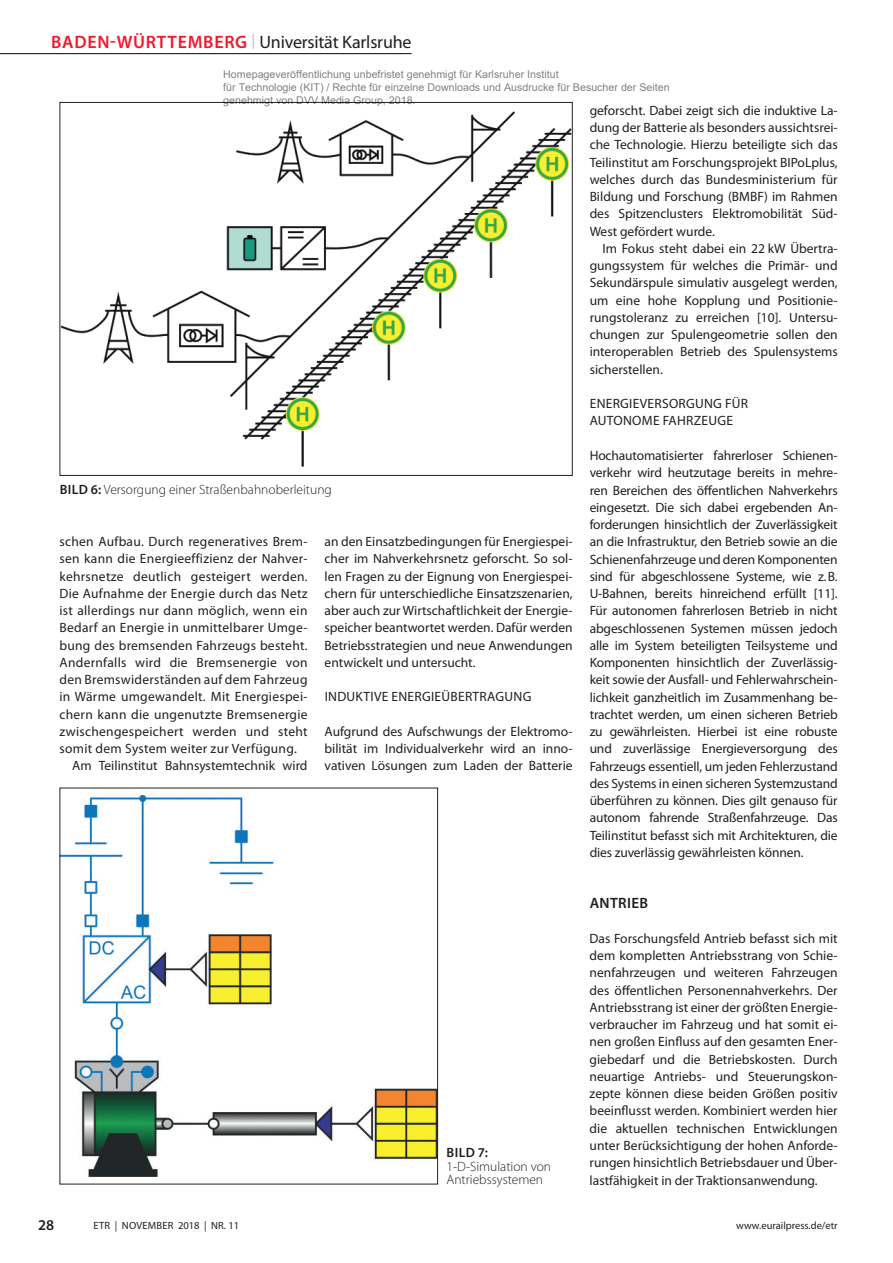
<style>
.page{position:relative;width:893px;height:1263px;background:#fff}
.page>*{position:absolute;margin:0;border:0;box-sizing:border-box;transform-origin:0 0}
.t1{font:18px "Myriad Pro";letter-spacing:-.01em;color:#231f20}
.t2{font:600 15px "Myriad Pro";letter-spacing:.02em;color:#231f20}
.t3{font:13.5px/17.2px "Myriad Pro";letter-spacing:.02em;color:#231f20;text-align:justify}
.t4{font:300 13.5px/13.5px "Myriad Pro";color:#231f20}
.t5{font:13.5px "Myriad Pro";color:#231f20}
.t6{font:600 13.5px "Myriad Pro";color:#231f20}
.t7{font:10.65px/12.8px "Arial";color:rgb(0 0 0/.5)}
.t8{font:10.5px "Myriad Pro";letter-spacing:.02em;color:#231f20}
.t9{font:10.5px "Myriad Pro";color:#231f20}
.s1{font-weight:600;color:#ee1b2d}
.s2{font-weight:300;font-stretch:semi-condensed;font-size:15px;color:#939598}
.s3{font-weight:600}
</style>
<div class="page">
<hr style="left:0;top:53px;width:412px;height:1px;background:#231f20">
<img style="left:62px;top:111px;width:509px;height:356px">
<img style="left:62px;top:796px;width:374px;height:380px">
<div style="left:60px;top:788px;width:378px;height:396px;border:1px solid #231f20"></div>
<h1 class="t1" style="left:51px;top:32px;width:362px"><span class="s1">BADEN-WÜRTTEMBERG</span> <span class="s2">|</span> Universität Karlsruhe</h1>
<p class="t7" style="left:223px;top:68px;width:448px">Homepageveröffentlichung unbefristet genehmigt für Karlsruher Institut<br>für Technologie (KIT) / Rechte für einzelne Downloads und Ausdrucke für Besucher der Seiten genehmigt von DVV Media Group, 2018.</p>
<p class="t3" style="left:590px;top:102px;width:250px">geforscht. Dabei zeigt sich die induktive La&shy;dung der Batterie als besonders aussichtsrei&shy;che Technologie. Hierzu beteiligte sich das Teilinstitut am Forschungsprojekt BIPoLplus, welches durch das Bundesministerium für Bildung und Forschung (BMBF) im Rahmen des Spitzenclusters Elektromobilität Süd-West gefördert wurde.</p>
<p class="t3" style="left:590px;top:240px;width:250px;text-indent:13px">Im Fokus steht dabei ein 22 kW Übertra&shy;gungssystem für welches die Primär- und Sekundärspule simulativ ausgelegt werden, um eine hohe Kopplung und Positionie&shy;rungstoleranz zu erreichen [10]. Untersu&shy;chungen zur Spulengeometrie sollen den interoperablen Betrieb des Spulensystems sicherstellen.</p>
<p class="t3" style="left:590px;top:395px;width:160px">ENERGIEVERSORGUNG FÜR<br>AUTONOME FAHRZEUGE</p>
<p class="t3" style="left:590px;top:447px;width:250px">Hochautomatisierter fahrerloser Schienen&shy;verkehr wird heutzutage bereits in mehre&shy;ren Bereichen des öffentlichen Nahverkehrs eingesetzt. Die sich dabei ergebenden An&shy;forderungen hinsichtlich der Zuverlässigkeit an die Infrastruktur, den Betrieb sowie an die Schienenfahrzeuge und deren Komponenten sind für abgeschlossene Systeme, wie z.B.<br>U-Bahnen, bereits hinreichend erfüllt [11].<br>Für autonomen fahrerlosen Betrieb in nicht abgeschlossenen Systemen müssen jedoch alle im System beteiligten Teilsysteme und Komponenten hinsichtlich der Zuverlässig&shy;keit sowie der Ausfall- und Fehlerwahrschein&shy;lichkeit ganzheitlich im Zusammenhang be&shy;trachtet werden, um einen sicheren Betrieb zu gewährleisten. Hierbei ist eine robuste und zuverlässige Energieversorgung des Fahrzeugs essentiell, um jeden Fehlerzustand des Systems in einen sicheren Systemzustand überführen zu können. Dies gilt genauso für autonom fahrende Straßenfahrzeuge. Das Teilinstitut befasst sich mit Architekturen, die dies zuverlässig gewährleisten können.</p>
<p class="t2" style="left:590px;top:894px;width:60px">ANTRIEB</p>
<p class="t3" style="left:590px;top:930px;width:250px">Das Forschungsfeld Antrieb befasst sich mit dem kompletten Antriebsstrang von Schie&shy;nenfahrzeugen und weiteren Fahrzeugen des öffentlichen Personennahverkehrs. Der Antriebsstrang ist einer der größten Energie&shy;verbraucher im Fahrzeug und hat somit ei&shy;nen großen Einfluss auf den gesamten Ener&shy;giebedarf und die Betriebskosten. Durch neuartige Antriebs- und Steuerungskon&shy;zepte können diese beiden Größen positiv beeinflusst werden. Kombiniert werden hier die aktuellen technischen Entwicklungen unter Berücksichtigung der hohen Anforde&shy;rungen hinsichtlich Betriebsdauer und Über&shy;lastfähigkeit in der Traktionsanwendung.</p>
<p class="t4" style="left:60px;top:483px;width:274px"><span class="s3">BILD 6:</span> Versorgung einer Straßenbahnoberleitung</p>
<p class="t3" style="left:60px;top:533px;width:250px">schen Aufbau. Durch regeneratives Brem-</p>
<p class="t3" style="left:60px;top:550px;width:250px">sen kann die Energieeffizienz der Nahver-</p>
<p class="t3" style="left:60px;top:568px;width:250px">kehrsnetze deutlich gesteigert werden.</p>
<p class="t3" style="left:60px;top:585px;width:250px">Die Aufnahme der Energie durch das Netz</p>
<p class="t3" style="left:60px;top:602px;width:250px">ist allerdings nur dann möglich, wenn ein</p>
<p class="t3" style="left:60px;top:619px;width:250px">Bedarf an Energie in unmittelbarer Umge-</p>
<p class="t3" style="left:60px;top:637px;width:250px">bung des bremsenden Fahrzeugs besteht.</p>
<p class="t3" style="left:60px;top:654px;width:250px">Andernfalls wird die Bremsenergie von</p>
<p class="t3" style="left:60px;top:671px;width:250px">den Bremswiderständen auf dem Fahrzeug</p>
<p class="t3" style="left:60px;top:688px;width:250px">in Wärme umgewandelt. Mit Energiespei-</p>
<p class="t3" style="left:60px;top:706px;width:250px">chern kann die ungenutzte Bremsenergie</p>
<p class="t3" style="left:60px;top:723px;width:250px">zwischengespeichert werden und steht</p>
<p class="t3" style="left:60px;top:740px;width:239px">somit dem System weiter zur Verfügung.</p>
<p class="t5" style="left:72px;top:758px;width:237px">Am Teilinstitut Bahnsystemtechnik wird</p>
<p class="t3" style="left:325px;top:533px;width:250px">an den Einsatzbedingungen für Energiespei&shy;cher im Nahverkehrsnetz geforscht. So sol&shy;len Fragen zu der Eignung von Energiespei&shy;chern für unterschiedliche Einsatzszenarien, aber auch zur Wirtschaftlichkeit der Energie&shy;speicher beantwortet werden. Dafür werden Betriebsstrategien und neue Anwendungen entwickelt und untersucht.</p>
<p class="t3" style="left:325px;top:688px;width:208px">INDUKTIVE ENERGIEÜBERTRAGUNG</p>
<p class="t3" style="left:325px;top:723px;width:250px">Aufgrund des Aufschwungs der Elektromo&shy;bilität im Individualverkehr wird an inno&shy;vativen Lösungen zum Laden der Batterie</p>
<p class="t6" style="left:447px;top:1144px;width:43px">BILD 7:</p>
<p class="t4" style="left:446px;top:1159px;width:106px">1-D-Simulation von<br>Antriebssystemen</p>
<p class="t2" style="left:38px;top:1215px;width:18px">28</p>
<p class="t8" style="left:94px;top:1220px;width:147px">ETR | NOVEMBER 2018 | NR. 11</p>
<p class="t9" style="left:736px;top:1220px;width:103px">www.eurailpress.de/etr</p>
</div>
